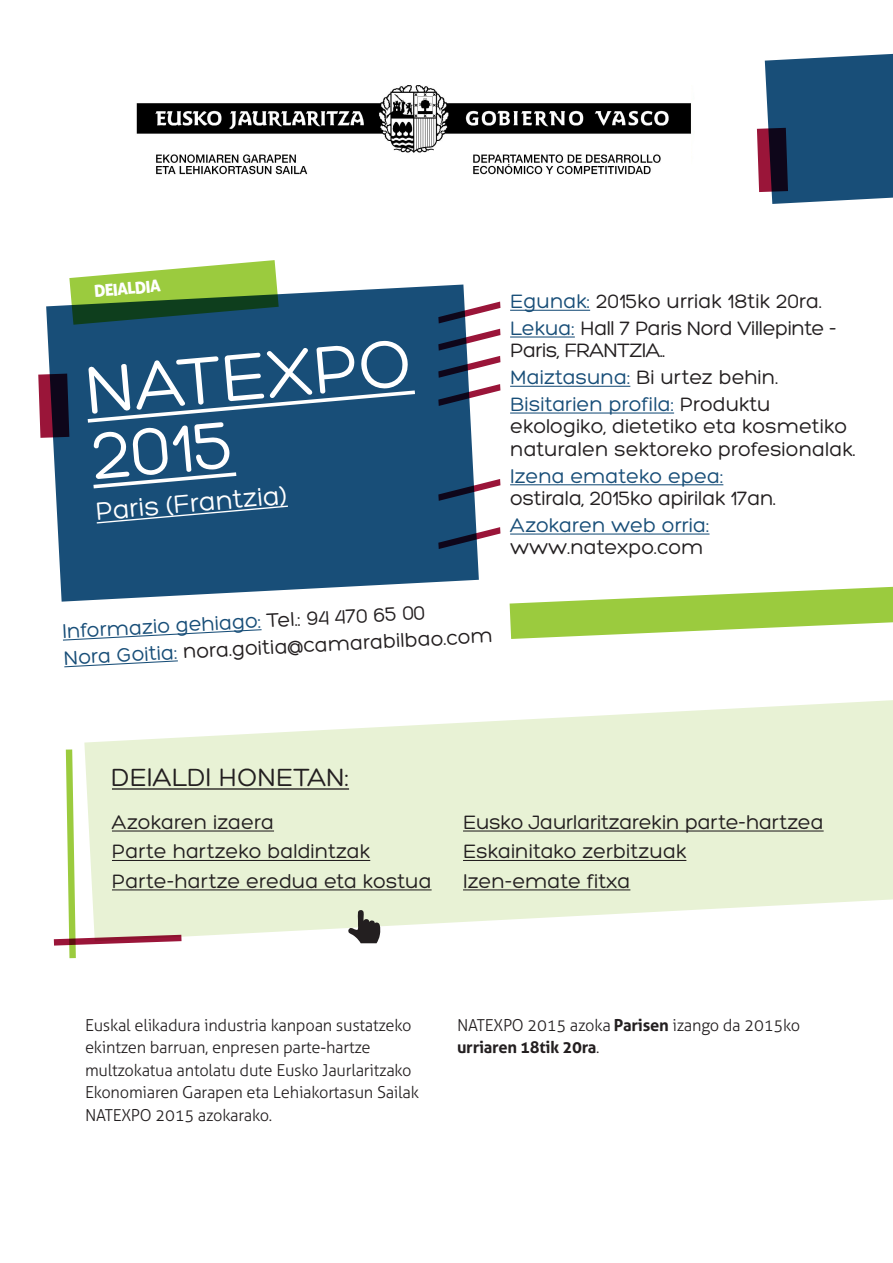
<style>
.page{position:relative;width:893px;height:1263px;background:#fff}
.page>*{position:absolute;margin:0;border:0;box-sizing:border-box;transform-origin:0 0}
.t1{font:72px/66px "Hero";color:#fff}
.t2{font:27px "Hero";color:#fff}
.t3{font:27px "Hero";color:#231f20}
.t4{font:21px/22.5px "Hero";color:#231f20}
.t5{font:21px/22.5px "Hero";color:#184e78}
.t6{font:21px/22.5px "Hero";letter-spacing:-.025em;color:#231f20}
.t7{font:300 16.5px/22.5px "Aller";letter-spacing:-.015em;color:#231f20}
.t8{font:16.5px "Aller Display";color:#fff}
.s1{color:#184e78}
.s2{color:#231f20}
.s3{font-weight:700}
</style>
<div class="page">
<svg style="left:84px;top:700px;width:809px;height:237px;fill:#e8f2d5"></svg>
<svg style="left:54px;top:749px;width:128px;height:209px"></svg>
<svg style="left:46px;top:284px;width:433px;height:318px;background:#2d5e84"></svg>
<svg style="left:84px;top:388px;width:335px;height:37px;background:#2e5e84"></svg>
<svg style="left:90px;top:470px;width:150px;height:20px;background:#3f6c8f"></svg>
<svg style="left:95px;top:505px;width:194px;height:19px;background:#285a81"></svg>
<svg style="left:757px;top:54px;width:136px;height:150px;background:#30577c"></svg>
<svg style="left:510px;top:586px;width:383px;height:53px"></svg>
<svg style="left:38px;top:374px;width:31px;height:64px;background:#4f1a33"></svg>
<svg style="left:69px;top:260px;width:210px;height:65px;background:#749e5b"></svg>
<hr style="left:510px;top:310px;width:80px;height:1px;background:#184e78">
<hr style="left:510px;top:336px;width:65px;height:2px;background:#184e78">
<hr style="left:510px;top:386px;width:120px;height:1px;background:#184e78">
<hr style="left:510px;top:412px;width:164px;height:2px;background:#184e78">
<hr style="left:510px;top:484px;width:213px;height:1px;background:#184e78">
<hr style="left:510px;top:533px;width:199px;height:2px;background:#184e78">
<hr style="left:112px;top:830px;width:162px;height:1px;background:#231f20">
<hr style="left:112px;top:860px;width:258px;height:1px;background:#231f20">
<hr style="left:112px;top:889px;width:320px;height:1px;background:#231f20">
<svg style="left:347px;top:909px;width:34px;height:34px"></svg>
<hr style="left:112px;top:788px;width:237px;height:2px;background:#231f20">
<svg style="left:438px;top:302px;width:62px;height:21px"></svg>
<svg style="left:438px;top:329px;width:62px;height:49px"></svg>
<svg style="left:438px;top:384px;width:62px;height:22px"></svg>
<svg style="left:438px;top:479px;width:62px;height:22px"></svg>
<svg style="left:438px;top:527px;width:62px;height:22px"></svg>
<hr style="left:463px;top:830px;width:361px;height:1px;background:#231f20">
<hr style="left:463px;top:860px;width:223px;height:1px;background:#231f20">
<hr style="left:463px;top:889px;width:167px;height:1px;background:#231f20">
<svg style="left:63px;top:629px;width:199px;height:12px"></svg>
<svg style="left:64px;top:660px;width:114px;height:8px"></svg>
<img style="left:136px;top:85px;width:555px;height:90px">
<p class="t8" style="left:93px;top:281px;width:68px;rotate:-5deg">DEIALDIA</p>
<p class="t1" style="left:82px;top:358px;width:330px;rotate:-5deg">NATEXPO<br>2015</p>
<p class="t2" style="left:95px;top:498px;width:193px;rotate:-5deg">Paris (Frantzia)</p>
<p class="t4" style="left:510px;top:290px;width:313px"><span class="s1">Egunak:</span> 2015ko urriak 18tik 20ra.</p>
<p class="t6" style="left:510px;top:317px;width:328px"><span class="s1">Lekua:</span> Hall 7 Paris Nord Villepinte -<br>Paris, FRANTZIA..</p>
<p class="t4" style="left:510px;top:366px;width:270px"><span class="s1">Maiztasuna:</span> Bi urtez behin.</p>
<p class="t4" style="left:510px;top:393px;width:347px"><span class="s1">Bisitarien profila:</span> Produktu ekologiko, dietetiko eta kosmetiko naturalen sektoreko profesionalak.</p>
<p class="t4" style="left:510px;top:465px;width:268px"><span class="s1">Izena emateko epea: </span>ostirala, 2015ko apirilak 17an.</p>
<p class="t5" style="left:510px;top:514px;width:201px">Azokaren web orria: <span class="s2">www.natexpo.com</span></p>
<p class="t5" style="left:62px;top:620px;width:365px;rotate:-3deg">Informazio gehiago: <span class="s2">Tel.: 94 470 65 00</span></p>
<p class="t4" style="left:63px;top:647px;width:431px;rotate:-3deg"><span class="s1">Nora Goitia:</span> nora.goitia@camarabilbao.com</p>
<p class="t3" style="left:112px;top:764px;width:239px">DEIALDI HONETAN:</p>
<p class="t4" style="left:112px;top:811px;width:164px">Azokaren izaera</p>
<p class="t4" style="left:112px;top:840px;width:260px">Parte hartzeko baldintzak</p>
<p class="t4" style="left:112px;top:870px;width:321px">Parte-hartze eredua eta kostua</p>
<p class="t4" style="left:463px;top:811px;width:362px">Eusko Jaurlaritzarekin parte-hartzea</p>
<p class="t4" style="left:463px;top:840px;width:225px">Eskainitako zerbitzuak</p>
<p class="t4" style="left:463px;top:870px;width:169px">Izen-emate fitxa</p>
<p class="t7" style="left:85px;top:1014px;width:335px">Euskal elikadura industria kanpoan sustatzeko ekintzen barruan, enpresen parte-hartze multzokatua antolatu dute Eusko Jaurlaritzako Ekonomiaren Garapen eta Lehiakortasun Sailak NATEXPO 2015 azokarako.</p>
<p class="t7" style="left:457px;top:1014px;width:345px">NATEXPO 2015 azoka <span class="s3">Parisen</span> izango da 2015ko <span class="s3">urriaren 18tik 20ra</span>.</p>
</div>
